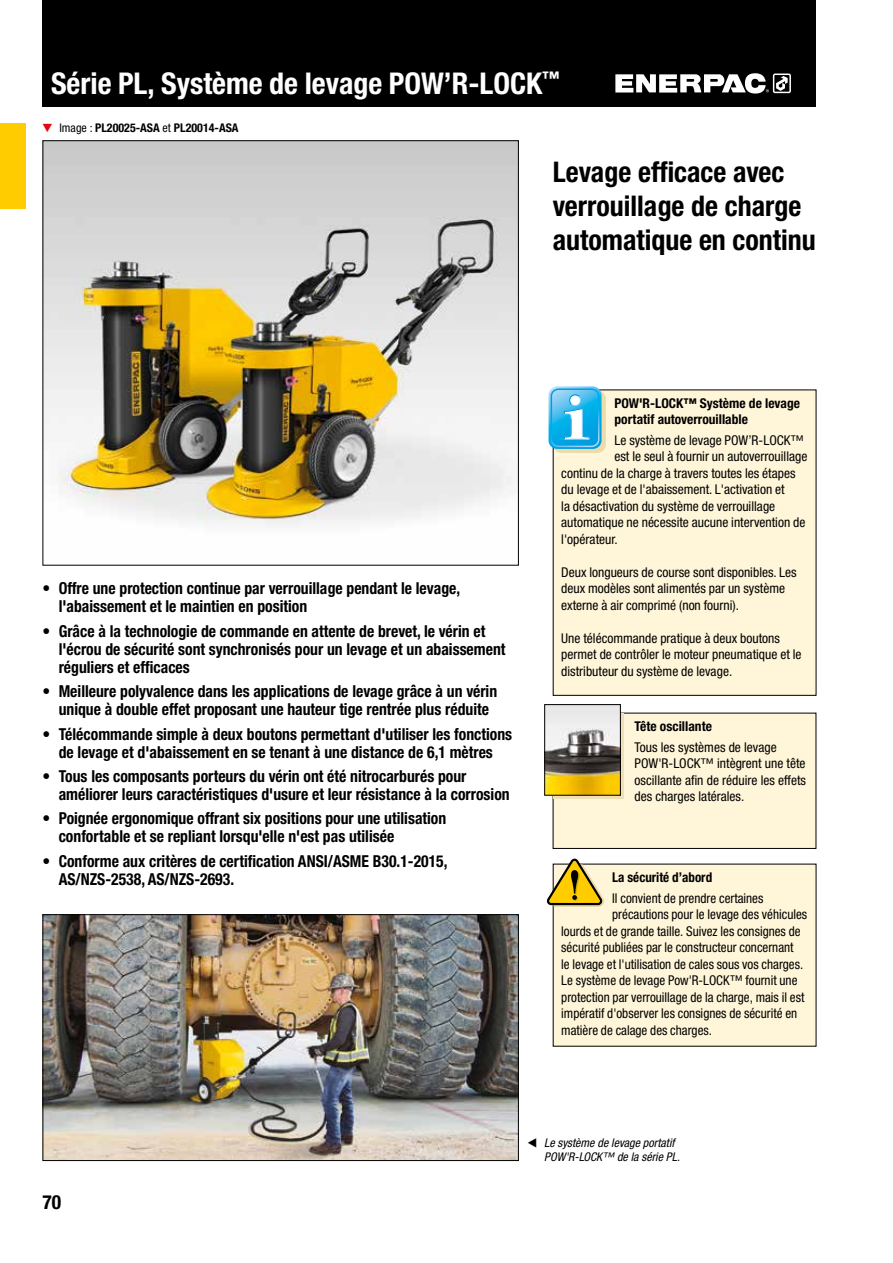
<style>
.page{position:relative;width:893px;height:1263px;background:#fff}
.page>*{position:absolute;margin:0;border:0;box-sizing:border-box;transform-origin:0 0}
.t1{font:700 condensed 30px "Helvetica Neue LTW1 G";color:#fff}
.t2{font:700 condensed 28.5px/34.2px "Helvetica Neue LTW1 G";color:#000}
.t3{font:700 condensed 19.5px "Helvetica Neue LTW1 G";color:#000}
.t4{font:700 condensed 16.5px/18px "Helvetica Neue LTW1 G";color:#000;scale:.95 1}
.t5{font:condensed 13.5px/16.5px "Helvetica Neue LTW1 G";color:#000}
.t6{font:700 condensed 13.5px/16.5px "Helvetica Neue LTW1 G";color:#000}
.t7{font:italic condensed 12px/14.2px "Helvetica Neue LTW1 G";color:#000}
.t8{font:700 condensed 12px "Helvetica Neue LTW1 G";color:#000}
.s1{color:#e30613}
.s2{font-weight:400}
</style>
<div class="page">
<div style="left:43px;top:0;width:773px;height:106px;background:#000"></div>
<svg style="left:615px;top:73px;width:176px;height:21px"></svg>
<div style="left:0;top:123px;width:26px;height:85px;background:#fc0"></div>
<img style="left:45px;top:142px;width:472px;height:384px">
<div style="left:553px;top:390px;width:263px;height:305px;background:#fff5d8"></div>
<svg style="left:553px;top:390px;width:53px;height:63px"></svg>
<svg style="left:549px;top:386px;width:52px;height:63px;background:#4bbeec"></svg>
<div style="left:553px;top:713px;width:263px;height:135px;background:#fff5d8"></div>
<div style="left:553px;top:713px;width:263px;height:136px;border:1px solid #000"></div>
<div style="left:554px;top:713px;width:70px;height:86px;background:#efe0b7"></div>
<img style="left:546px;top:706px;width:73px;height:88px">
<div style="left:544px;top:704px;width:77px;height:92px;border:1px solid #000"></div>
<img style="left:45px;top:916px;width:472px;height:243px">
<div style="left:43px;top:914px;width:476px;height:247px;border:1px solid #000"></div>
<div style="left:553px;top:864px;width:263px;height:182px;background:#fff5d8"></div>
<svg style="left:547px;top:859px;width:57px;height:48px"></svg>
<h1 class="t1" style="left:51px;top:65px;width:510px">Série PL, Système de levage POW’R-LOCK<sup>™</sup></h1>
<p class="t8" style="left:43px;top:120px;width:198px"><span class="s1">▼</span> <span class="s2">Image :</span> PL20025-ASA <span class="s2">et</span> PL20014-ASA</p>
<h2 class="t2" style="left:553px;top:155px;width:265px">Levage efficace avec verrouillage de charge automatique en continu</h2>
<p class="t4" style="left:59px;top:580px;width:424px;text-indent:-16px">• Offre une protection continue par verrouillage pendant le levage, l'abaissement et le maintien en position</p>
<p class="t4" style="left:59px;top:622px;width:472px;text-indent:-16px">• Grâce à la technologie de commande en attente de brevet, le vérin et l'écrou de sécurité sont synchronisés pour un levage et un abaissement réguliers et efficaces</p>
<p class="t4" style="left:43px;top:682px;width:480px;text-align:center">• Meilleure polyvalence dans les applications de levage grâce à un vérin unique à double effet proposant une hauteur tige rentrée plus réduite</p>
<p class="t4" style="left:43px;top:725px;width:496px;text-align:center">• Télécommande simple à deux boutons permettant d'utiliser les fonctions de levage et d'abaissement en se tenant à une distance de 6,1 mètres</p>
<p class="t4" style="left:59px;top:767px;width:476px;text-indent:-16px">• Tous les composants porteurs du vérin ont été nitrocarburés pour améliorer leurs caractéristiques d'usure et leur résistance à la corrosion</p>
<p class="t4" style="left:59px;top:809px;width:409px;text-indent:-16px">• Poignée ergonomique offrant six positions pour une utilisation confortable et se repliant lorsqu'elle n'est pas utilisée</p>
<p class="t4" style="left:59px;top:852px;width:411px;text-indent:-16px">• Conforme aux critères de certification ANSI/ASME B30.1-2015,<br>AS/NZS‑2538, AS/NZS‑2693.</p>
<p class="t6" style="left:614px;top:395px;width:187px">POW'R-LOCK™ Système de levage portatif autoverrouillable</p>
<p class="t5" style="left:614px;top:432px;width:191px">Le système de levage POW’R-LOCK™</p>
<p class="t5" style="left:614px;top:448px;width:195px">est le seul à fournir un autoverrouillage</p>
<p class="t5" style="left:561px;top:465px;width:236px">continu de la charge à travers toutes les étapes</p>
<p class="t5" style="left:561px;top:481px;width:225px">du levage et de l'abaissement. L'activation et</p>
<p class="t5" style="left:561px;top:498px;width:215px">la désactivation du système de verrouillage</p>
<p class="t5" style="left:561px;top:514px;width:246px">automatique ne nécessite aucune intervention de</p>
<p class="t5" style="left:561px;top:531px;width:58px">l'opérateur.</p>
<p class="t5" style="left:561px;top:564px;width:237px">Deux longueurs de course sont disponibles. Les deux modèles sont alimentés par un système externe à air comprimé (non fourni).</p>
<p class="t5" style="left:561px;top:630px;width:242px">Une télécommande pratique à deux boutons permet de contrôler le moteur pneumatique et le distributeur du système de levage.</p>
<p class="t6" style="left:635px;top:718px;width:79px">Tête oscillante</p>
<p class="t5" style="left:635px;top:738px;width:173px">Tous les systèmes de levage<br>POW'R-LOCK™ intègrent une tête oscillante afin de réduire les effets des charges latérales.</p>
<p class="t6" style="left:612px;top:869px;width:101px">La sécurité d’abord</p>
<p class="t5" style="left:612px;top:890px;width:153px">Il convient de prendre certaines</p>
<p class="t5" style="left:612px;top:906px;width:196px">précautions pour le levage des véhicules</p>
<p class="t5" style="left:561px;top:923px;width:241px">lourds et de grande taille. Suivez les consignes de</p>
<p class="t5" style="left:561px;top:939px;width:234px">sécurité publiées par le constructeur concernant</p>
<p class="t5" style="left:561px;top:956px;width:243px">le levage et l'utilisation de cales sous vos charges.</p>
<p class="t5" style="left:561px;top:972px;width:238px">Le système de levage Pow'R-LOCK™ fournit une</p>
<p class="t5" style="left:561px;top:989px;width:245px">protection par verrouillage de la charge, mais il est</p>
<p class="t5" style="left:561px;top:1005px;width:238px">impératif d'observer les consignes de sécurité en</p>
<p class="t5" style="left:561px;top:1022px;width:152px">matière de calage des charges.</p>
<h3 class="t3" style="left:43px;top:1190px;width:20px">70</h3>
<p class="t7" style="left:544px;top:1135px;width:137px;text-indent:-17px">◀ Le système de levage portatif<br>POW'R-LOCK™ de la série PL.</p>
</div>
